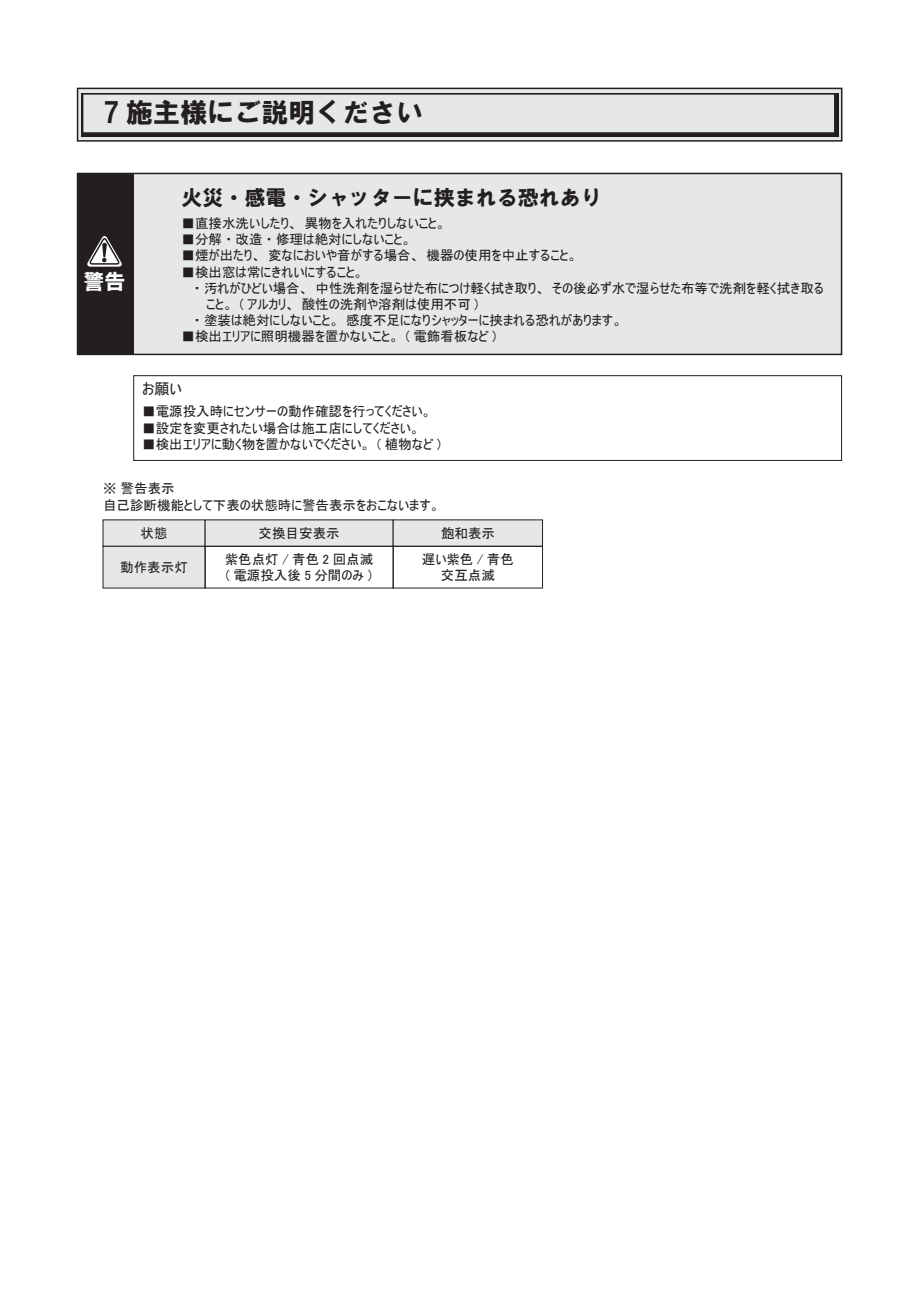
<style>
.page{position:relative;width:919px;height:1289px;background:#fff}
.page>*{position:absolute;margin:0;border:0;box-sizing:border-box;transform-origin:0 0}
.t1{font:27px "HGS Soei Kakugothic UB";color:#231f20}
.t2{font:21px "HGS Soei Kakugothic UB";color:#231f20}
.t3{font:21px "HGS Soei Kakugothic UB";color:#fff}
.t4{font:15px "MS UI Gothic";color:#231f20}
.t5{font:13.5px/16.2px "MS UI Gothic";color:#231f20}
</style>
<div class="page">
<div style="left:103px;top:519px;width:102px;height:27px;background:#e6e7e9"></div>
<div style="left:205px;top:519px;width:188px;height:27px;background:#e6e7e9"></div>
<div style="left:393px;top:519px;width:150px;height:27px;background:#e6e7e9"></div>
<div style="left:103px;top:546px;width:102px;height:42px;background:#e6e7e9;border:1px solid #231f20"></div>
<div style="left:205px;top:546px;width:188px;height:42px;border:1px solid #231f20"></div>
<div style="left:393px;top:546px;width:150px;height:42px;border:1px solid #231f20"></div>
<div style="left:77px;top:88px;width:765px;height:54px;background:#e6e7e9;border:2px solid #231f20"></div>
<div style="left:81px;top:93px;width:757px;height:44px;background:linear-gradient(to right,#231f20,#231f20)"></div>
<div style="left:83px;top:95px;width:751px;height:37px;background:#e6e7e9"></div>
<div style="left:78px;top:173px;width:763px;height:181px;background:#e6e7e9"></div>
<div style="left:77px;top:173px;width:765px;height:182px;border:2px solid #231f20"></div>
<div style="left:78px;top:173px;width:56px;height:181px;background:#231f20"></div>
<svg style="left:87px;top:236px;width:35px;height:31px"></svg>
<div style="left:133px;top:375px;width:708px;height:86px;border:1px solid #231f20"></div>
<h1 class="t1" style="left:103px;top:99px;width:322px">7 施主様にご説明ください</h1>
<h2 class="t3" style="left:83px;top:271px;width:43px">警告</h2>
<h2 class="t2" style="left:181px;top:187px;width:421px">火災・感電・シャッターに挟まれる恐れあり</h2>
<p class="t5" style="left:181px;top:215px;width:265px">■直接水洗いしたり、異物を入れたりしないこと。</p>
<p class="t5" style="left:181px;top:231px;width:231px">■分解・改造・修理は絶対にしないこと。</p>
<p class="t5" style="left:181px;top:247px;width:397px">■煙が出たり、変なにおいや音がする場合、機器の使用を中止すること。</p>
<p class="t5" style="left:181px;top:264px;width:183px">■検出窓は常にきれいにすること。</p>
<p class="t5" style="left:194px;top:280px;width:631px">・汚れがひどい場合、中性洗剤を湿らせた布につけ軽く拭き取り、その後必ず水で湿らせた布等で洗剤を軽く拭き取る</p>
<p class="t5" style="left:206px;top:296px;width:273px">こと。 ( アルカリ、酸性の洗剤や溶剤は使用不可 )</p>
<p class="t5" style="left:194px;top:312px;width:430px">・塗装は絶対にしないこと。感度不足になりシャッターに挟まれる恐れがあります。</p>
<p class="t5" style="left:181px;top:328px;width:316px">■検出エリアに照明機器を置かないこと。 ( 電飾看板など )</p>
<p class="t4" style="left:142px;top:381px;width:41px">お願い</p>
<p class="t5" style="left:142px;top:403px;width:291px">■電源投入時にセンサーの動作確認を行ってください。</p>
<p class="t5" style="left:142px;top:419px;width:279px">■設定を変更されたい場合は施工店にしてください。</p>
<p class="t5" style="left:142px;top:436px;width:300px">■検出エリアに動く物を置かないでください。 ( 植物など )</p>
<p class="t5" style="left:103px;top:480px;width:338px">※ 警告表示<br>自己診断機能として下表の状態時に警告表示をおこないます。</p>
<p class="t5" style="left:140px;top:525px;width:28px">状態</p>
<p class="t5" style="left:258px;top:525px;width:82px">交換目安表示</p>
<p class="t5" style="left:441px;top:525px;width:55px">飽和表示</p>
<p class="t5" style="left:120px;top:559px;width:69px">動作表示灯</p>
<p class="t5" style="left:225px;top:551px;width:150px">紫色点灯 / 青色 2 回点滅( 電源投入後 5 分間のみ )</p>
<p class="t5" style="left:422px;top:551px;width:94px;text-align:center">遅い紫色 / 青色交互点滅</p>
</div>
